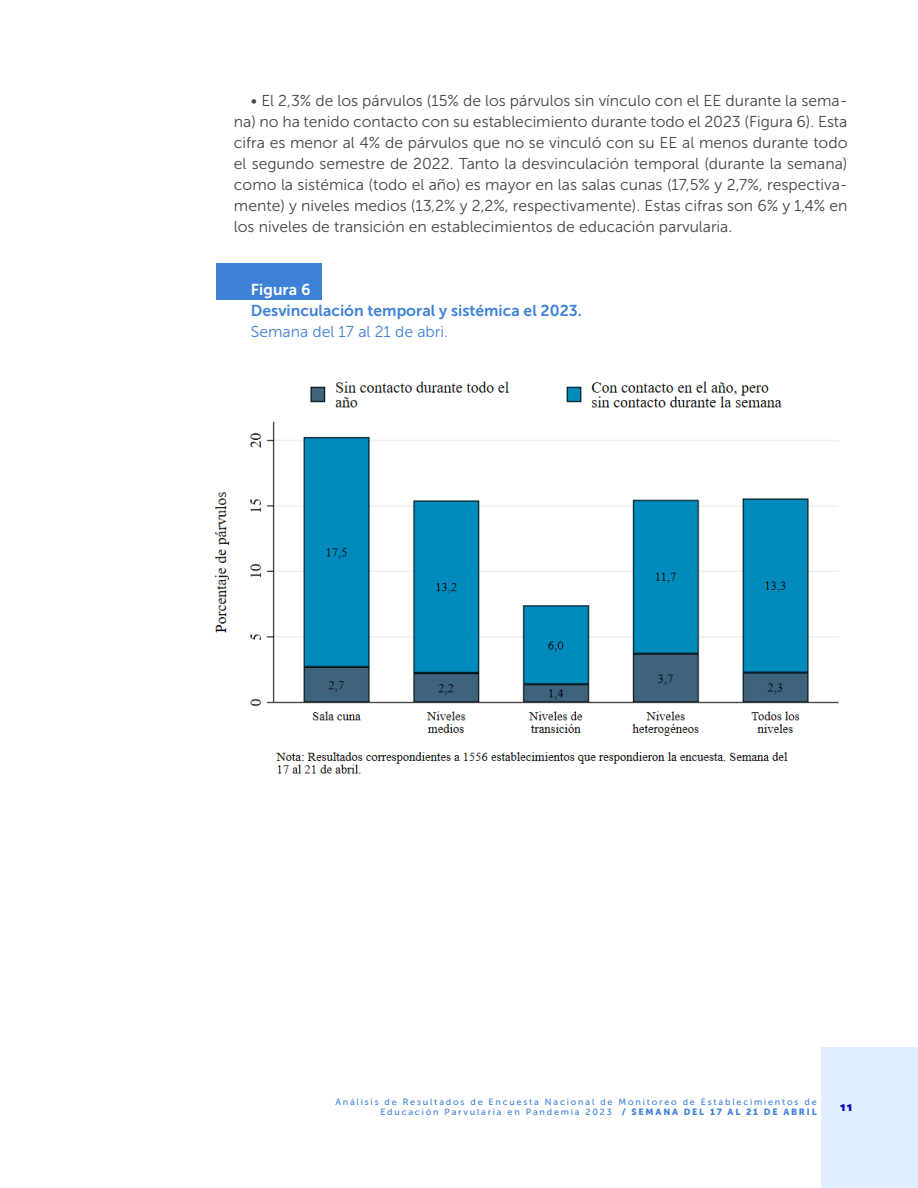
<style>
.page{position:relative;width:918px;height:1188px;background:#fff}
.page>*{position:absolute;margin:0;border:0;box-sizing:border-box;transform-origin:0 0}
.t1{font:15.75px/21px "Museo Sans 300";color:#454545;text-align:justify}
.t2{font:15.75px "Museo Sans 700";color:#4081d8}
.t3{font:15.75px "Museo Sans 300";color:#4081d8}
.t4{font:15.75px "Museo Sans 700";color:#fff}
.t5{font:900 12px "Catamaran";color:#0000b5}
.t6{font:9px/10.8px "Museo Sans 500";letter-spacing:.2em;color:#4081d8;text-align:right}
.s1{font-family:"Museo Sans 900"}
</style>
<div class="page">
<div style="left:822px;top:1048px;width:96px;height:140px;background:#e0eeff"></div>
<div style="left:216px;top:264px;width:106px;height:36px;background:#4081d8"></div>
<img style="left:214px;top:381px;width:625px;height:393px">
<p class="t1" style="left:234px;top:90px;width:615px;text-indent:17px">• El 2,3% de los párvulos (15% de los párvulos sin vínculo con el EE durante la sema&shy;na) no ha tenido contacto con su establecimiento durante todo el 2023 (Figura 6). Esta cifra es menor al 4% de párvulos que no se vinculó con su EE al menos durante todo el segundo semestre de 2022. Tanto la desvinculación temporal (durante la semana) como la sistémica (todo el año) es mayor en las salas cunas (17,5% y 2,7%, respectiva&shy;mente) y niveles medios (13,2% y 2,2%, respectivamente). Estas cifras son 6% y 1,4% en los niveles de transición en establecimientos de educación parvularia.</p>
<p class="t4" style="left:251px;top:281px;width:61px">Figura 6</p>
<p class="t2" style="left:251px;top:302px;width:332px">Desvinculación temporal y sistémica el 2023.</p>
<p class="t3" style="left:251px;top:323px;width:199px">Semana del 17 al 21 de abri.</p>
<p class="t6" style="left:335px;top:1096px;width:483px">Análisis de Resultados de Encuesta Nacional de Monitoreo de Establecimientos de<br>Educación Parvularia en Pandemia 2023 <span class="s1">/ SEMANA DEL 17 AL 21 DE ABRIL</span></p>
<p class="t5" style="left:840px;top:1100px;width:13px">11</p>
</div>
